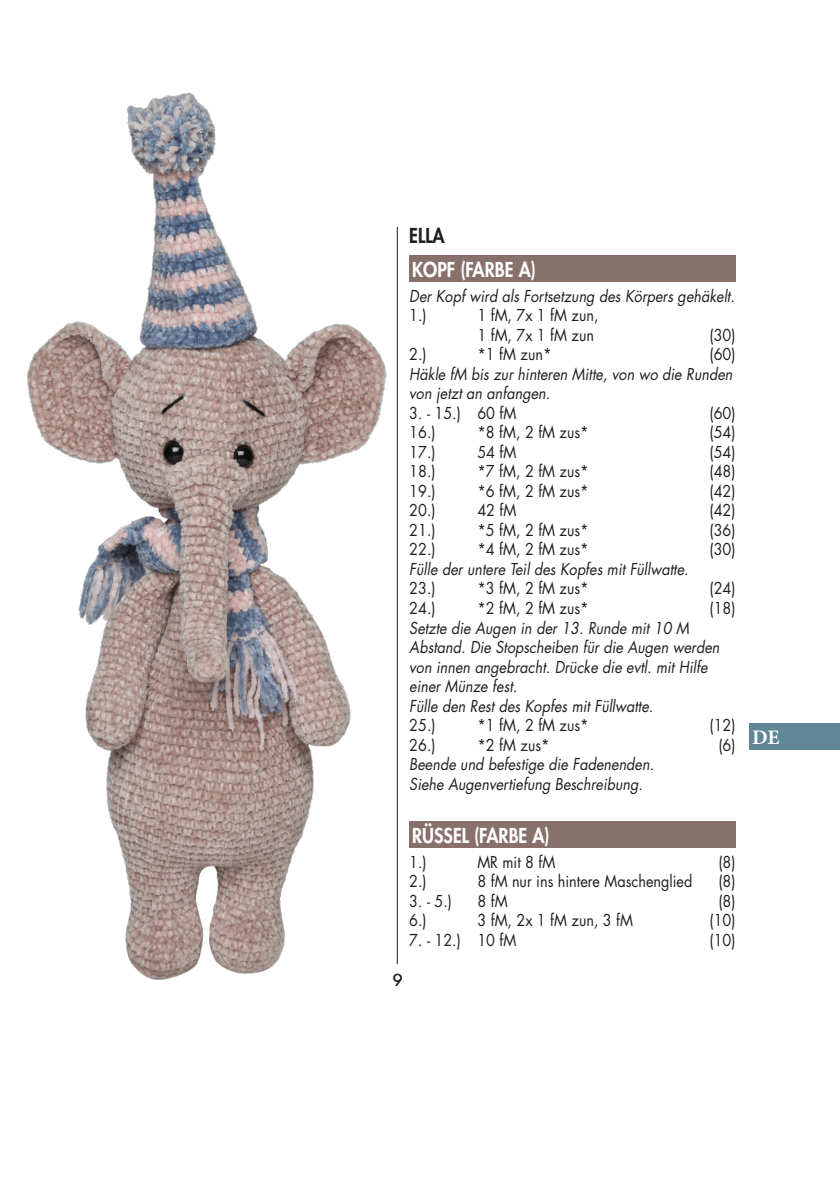
<style>
.page{position:relative;width:840px;height:1191px;background:#fff}
.page>*{position:absolute;margin:0;border:0;box-sizing:border-box;transform-origin:0 0}
.t1{font:700 20.6px "Minion Pro";color:#fff}
.t2{font:800 20px "Futura Std";color:#fff;scale:.9 1}
.t3{font:800 20px "Futura Std";color:#231f20;scale:.9 1}
.t4{font:italic 16px/19.6px "Futura Std";color:#231f20;scale:.9 1}
.t5{font:16px/19.6px "Futura Std";color:#231f20;scale:.9 1}
.t6{font:16px "Futura Std";color:#231f20}
</style>
<div class="page">
<div style="left:409px;top:256px;width:326px;height:26px;background:#88706b"></div>
<div style="left:409px;top:821px;width:326px;height:27px;background:#88706b"></div>
<img style="left:27px;top:92px;width:502px;height:888px">
<div style="left:748px;top:723px;width:91px;height:27px;background:#5f8798"></div>
<p class="t3" style="left:409px;top:223px;width:41px">ELLA</p>
<p class="t2" style="left:412px;top:257px;width:139px">KOPF (FARBE A)</p>
<p class="t4" style="left:409px;top:286px;width:363px">Der Kopf wird als Fortsetzung des Körpers gehäkelt.</p>
<p class="t5" style="left:409px;top:306px;width:21px">1.)</p>
<p class="t5" style="left:477px;top:306px;width:136px">1 fM, 7x 1 fM zun,<br>1 fM, 7x 1 fM zun</p>
<p class="t5" style="left:709px;top:325px;width:30px">(30)</p>
<p class="t5" style="left:409px;top:345px;width:21px">2.)</p>
<p class="t5" style="left:477px;top:345px;width:84px">*1 fM zun*</p>
<p class="t5" style="left:709px;top:345px;width:30px">(60)</p>
<p class="t4" style="left:409px;top:364px;width:360px">Häkle fM bis zur hinteren Mitte, von wo die Runden von jetzt an anfangen.</p>
<p class="t5" style="left:409px;top:403px;width:120px">3. - 15.) 60 fM</p>
<p class="t5" style="left:709px;top:403px;width:30px">(60)</p>
<p class="t5" style="left:409px;top:423px;width:31px">16.)</p>
<p class="t5" style="left:477px;top:423px;width:125px">*8 fM, 2 fM zus*</p>
<p class="t5" style="left:709px;top:423px;width:30px">(54)</p>
<p class="t5" style="left:409px;top:442px;width:31px">17.)</p>
<p class="t5" style="left:477px;top:442px;width:45px">54 fM</p>
<p class="t5" style="left:709px;top:442px;width:30px">(54)</p>
<p class="t5" style="left:409px;top:462px;width:31px">18.)</p>
<p class="t5" style="left:477px;top:462px;width:125px">*7 fM, 2 fM zus*</p>
<p class="t5" style="left:709px;top:462px;width:30px">(48)</p>
<p class="t5" style="left:409px;top:481px;width:31px">19.)</p>
<p class="t5" style="left:477px;top:481px;width:125px">*6 fM, 2 fM zus*</p>
<p class="t5" style="left:709px;top:481px;width:30px">(42)</p>
<p class="t5" style="left:409px;top:501px;width:31px">20.)</p>
<p class="t5" style="left:477px;top:501px;width:45px">42 fM</p>
<p class="t5" style="left:709px;top:501px;width:30px">(42)</p>
<p class="t5" style="left:409px;top:520px;width:31px">21.)</p>
<p class="t5" style="left:477px;top:520px;width:125px">*5 fM, 2 fM zus*</p>
<p class="t5" style="left:709px;top:520px;width:30px">(36)</p>
<p class="t5" style="left:409px;top:540px;width:31px">22.)</p>
<p class="t5" style="left:477px;top:540px;width:125px">*4 fM, 2 fM zus*</p>
<p class="t5" style="left:709px;top:540px;width:30px">(30)</p>
<p class="t4" style="left:409px;top:559px;width:312px">Fülle der untere Teil des Kopfes mit Füllwatte.</p>
<p class="t5" style="left:409px;top:579px;width:31px">23.)</p>
<p class="t5" style="left:477px;top:579px;width:125px">*3 fM, 2 fM zus*</p>
<p class="t5" style="left:709px;top:579px;width:30px">(24)</p>
<p class="t5" style="left:409px;top:598px;width:31px">24.)</p>
<p class="t5" style="left:477px;top:598px;width:125px">*2 fM, 2 fM zus*</p>
<p class="t5" style="left:709px;top:598px;width:30px">(18)</p>
<p class="t4" style="left:409px;top:618px;width:346px">Setzte die Augen in der 13. Runde mit 10 M Abstand. Die Stopscheiben für die Augen werden von innen angebracht. Drücke die evtl. mit Hilfe einer Münze fest.<br>Fülle den Rest des Kopfes mit Füllwatte.</p>
<p class="t5" style="left:409px;top:715px;width:31px">25.)</p>
<p class="t5" style="left:477px;top:715px;width:125px">*1 fM, 2 fM zus*</p>
<p class="t5" style="left:709px;top:715px;width:30px">(12)</p>
<p class="t5" style="left:409px;top:735px;width:31px">26.)</p>
<p class="t5" style="left:477px;top:735px;width:82px">*2 fM zus*</p>
<p class="t5" style="left:718px;top:735px;width:21px">(6)</p>
<p class="t4" style="left:409px;top:754px;width:273px">Beende und befestige die Fadenenden.<br>Siehe Augenvertiefung Beschreibung.</p>
<p class="t2" style="left:412px;top:822px;width:154px">RÜSSEL (FARBE A)</p>
<p class="t5" style="left:409px;top:852px;width:21px">1.)</p>
<p class="t5" style="left:477px;top:852px;width:88px">MR mit 8 fM</p>
<p class="t5" style="left:718px;top:852px;width:21px">(8)</p>
<p class="t5" style="left:409px;top:871px;width:21px">2.)</p>
<p class="t5" style="left:477px;top:871px;width:240px">8 fM nur ins hintere Maschenglied</p>
<p class="t5" style="left:718px;top:871px;width:21px">(8)</p>
<p class="t5" style="left:409px;top:891px;width:49px">3. - 5.)</p>
<p class="t5" style="left:477px;top:891px;width:35px">8 fM</p>
<p class="t5" style="left:718px;top:891px;width:21px">(8)</p>
<p class="t5" style="left:409px;top:910px;width:21px">6.)</p>
<p class="t5" style="left:477px;top:910px;width:174px">3 fM, 2x 1 fM zun, 3 fM</p>
<p class="t5" style="left:709px;top:910px;width:30px">(10)</p>
<p class="t5" style="left:409px;top:930px;width:120px">7. - 12.) 10 fM</p>
<p class="t5" style="left:709px;top:930px;width:30px">(10)</p>
<p class="t6" style="left:392px;top:969px;width:11px">9</p>
<p class="t1" style="left:751px;top:723px;width:29px">DE</p>
</div>
